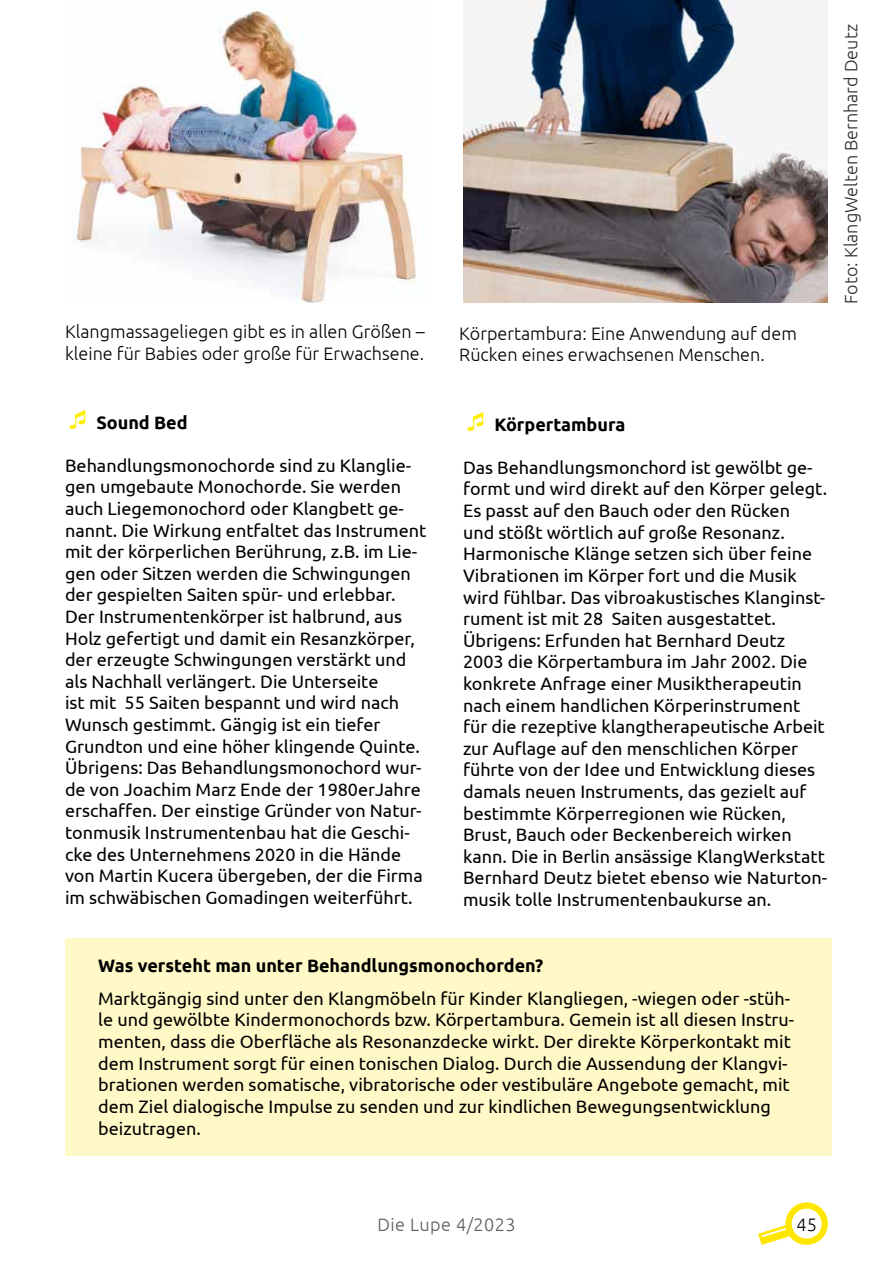
<style>
.page{position:relative;width:893px;height:1263px;background:#fff}
.page>*{position:absolute;margin:0;border:0;box-sizing:border-box;transform-origin:0 0}
.t1{font:18px/21.6px "Ubuntu";color:#000}
.t2{font:300 18px/21.6px "Ubuntu";color:#000}
.t3{font:700 18px "Ubuntu";color:#000}
.t4{font:300 18px "Ubuntu";color:#322f31}
.t5{font:300 18px "Ubuntu";letter-spacing:.025em;color:#5c5a5f}
</style>
<div class="page">
<div style="left:65px;top:938px;width:767px;height:218px;background:#fff9c7"></div>
<img style="left:74px;top:7px;width:343px;height:297px">
<img style="left:463px;top:0;width:365px;height:303px">
<svg style="left:758px;top:1202px;width:70px;height:43px"></svg>
<p class="t2" style="left:65px;top:320px;width:361px">Klangmassageliegen gibt es in allen Größen – kleine für Babies oder große für Erwachsene.</p>
<p class="t2" style="left:459px;top:322px;width:339px">Körpertambura: Eine Anwendung auf dem<br>Rücken eines erwachsenen Menschen.</p>
<p class="t4" style="left:840px;top:304px;width:281px;rotate:-90deg">Foto: KlangWelten Bernhard Deutz</p>
<p class="t3" style="left:96px;top:411px;width:93px">Sound Bed</p>
<p class="t1" style="left:65px;top:454px;width:363px">Behandlungsmonochorde sind zu Klanglie&shy;gen umgebaute Monochorde. Sie werden auch Liegemonochord oder Klangbett ge&shy;nannt. Die Wirkung entfaltet das Instrument mit der körperlichen Berührung, z.B. im Lie&shy;gen oder Sitzen werden die Schwingungen der gespielten Saiten spür- und erlebbar.<br>Der Instrumentenkörper ist halbrund, aus Holz gefertigt und damit ein Resanzkörper, der erzeugte Schwingungen verstärkt und als Nachhall verlängert. Die Unterseite<br>ist mit 55 Saiten bespannt und wird nach Wunsch gestimmt. Gängig ist ein tiefer Grundton und eine höher klingende Quinte.<br>Übrigens: Das Behandlungsmonochord wur&shy;de von Joachim Marz Ende der 1980erJahre erschaffen. Der einstige Gründer von Natur&shy;tonmusik Instrumentenbau hat die Geschi&shy;cke des Unternehmens 2020 in die Hände von Martin Kucera übergeben, der die Firma im schwäbischen Gomadingen weiterführt.</p>
<p class="t3" style="left:494px;top:413px;width:133px">Körpertambura</p>
<p class="t1" style="left:463px;top:456px;width:366px">Das Behandlungsmonchord ist gewölbt ge&shy;formt und wird direkt auf den Körper gelegt.<br>Es passt auf den Bauch oder den Rücken<br>und stößt wörtlich auf große Resonanz.<br>Harmonische Klänge setzen sich über feine Vibrationen im Körper fort und die Musik wird fühlbar. Das vibroakustisches Klanginst&shy;rument ist mit 28 Saiten ausgestattet.<br>Übrigens: Erfunden hat Bernhard Deutz 2003 die Körpertambura im Jahr 2002. Die konkrete Anfrage einer Musiktherapeutin nach einem handlichen Körperinstrument für die rezeptive klangtherapeutische Arbeit zur Auflage auf den menschlichen Körper führte von der Idee und Entwicklung dieses damals neuen Instruments, das gezielt auf bestimmte Körperregionen wie Rücken, Brust, Bauch oder Beckenbereich wirken kann. Die in Berlin ansässige KlangWerkstatt Bernhard Deutz bietet ebenso wie Naturton&shy;musik tolle Instrumentenbaukurse an.</p>
<p class="t3" style="left:98px;top:955px;width:447px">Was versteht man unter Behandlungsmonochorden?</p>
<p class="t1" style="left:98px;top:987px;width:697px">Marktgängig sind unter den Klangmöbeln für Kinder Klangliegen, -wiegen oder -stüh&shy;le und gewölbte Kindermonochords bzw. Körpertambura. Gemein ist all diesen Instru&shy;menten, dass die Oberfläche als Resonanzdecke wirkt. Der direkte Körperkontakt mit dem Instrument sorgt für einen tonischen Dialog. Durch die Aussendung der Klangvi&shy;brationen werden somatische, vibratorische oder vestibuläre Angebote gemacht, mit dem Ziel dialogische Impulse zu senden und zur kindlichen Bewegungsentwicklung beizutragen.</p>
<p class="t5" style="left:377px;top:1214px;width:140px">Die Lupe 4/2023</p>
<p class="t2" style="left:796px;top:1213px;width:22px">45</p>
</div>
